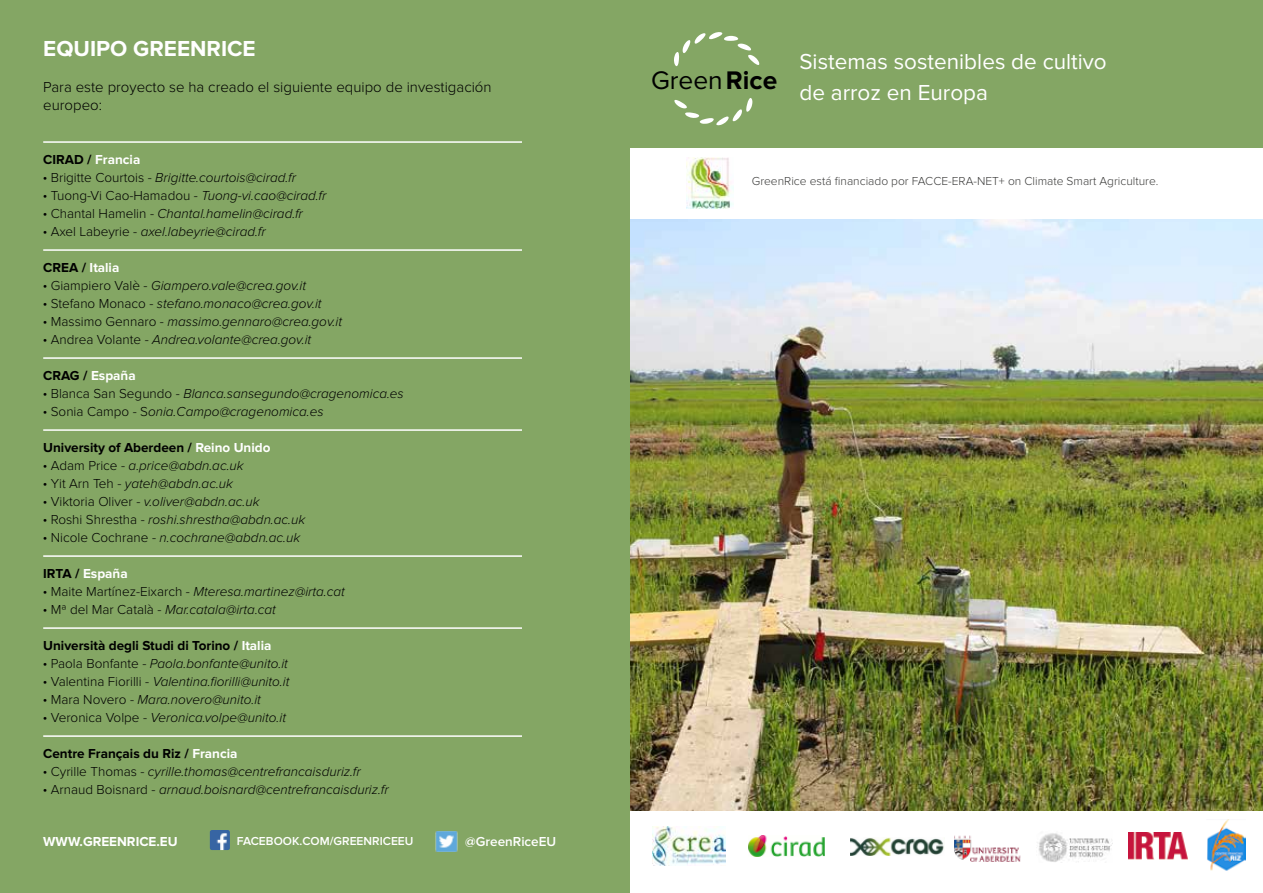
<style>
.page{position:relative;width:1263px;height:893px;background:#fff}
.page>*{position:absolute;margin:0;border:0;box-sizing:border-box;transform-origin:0 0}
.t1{font:26.4px "Proxima Nova";color:#000}
.t2{font:22.5px/31.5px "Proxima Nova";color:#fff}
.t3{font:700 22.5px "Proxima Nova";color:#fff}
.t4{font:300 15px/18px "Proxima Nova";color:#000}
.t5{font:italic 300 13.5px/18px "Proxima Nova";color:#000}
.t6{font:700 13.5px "Proxima Nova";color:#fff}
.t7{font:600 13.5px "Proxima Nova";color:#fff}
.t8{font:300 12px "Proxima Nova";color:#3c3c3b}
.t9{font:600 12px "Proxima Nova";color:#fff}
.s1{font-weight:700;font-style:normal}
.s2{font-weight:700;font-style:normal;color:#fff}
.s3{font-family:"Proxima Nova Extrabld";font-weight:400;font-style:normal;font-size:15px}
.s4{font-style:normal}
.s5{font-weight:700}
</style>
<div class="page">
<img style="left:629px;top:219px;width:634px;height:592px">
<div style="left:629px;top:0;width:634px;height:157px;background:#84a664"></div>
<div style="left:629px;top:149px;width:634px;height:70px;background:#fff"></div>
<img style="left:687px;top:157px;width:47px;height:51px">
<div style="left:0;top:0;width:629px;height:893px;background:#84a664"></div>
<hr style="left:43px;top:141px;width:479px;height:2px;background:#fff">
<hr style="left:43px;top:249px;width:479px;height:2px;background:#fff">
<hr style="left:43px;top:357px;width:479px;height:2px;background:#fff">
<hr style="left:43px;top:429px;width:479px;height:2px;background:#fff">
<hr style="left:43px;top:555px;width:479px;height:2px;background:#fff">
<hr style="left:43px;top:627px;width:479px;height:2px;background:#fff">
<hr style="left:43px;top:735px;width:479px;height:2px;background:#fff">
<img style="left:955px;top:835px;width:66px;height:26px">
<img style="left:1207px;top:820px;width:38px;height:51px">
<img style="left:748px;top:835px;width:77px;height:22px">
<img style="left:850px;top:837px;width:94px;height:18px">
<img style="left:652px;top:826px;width:73px;height:40px">
<img style="left:1128px;top:833px;width:60px;height:26px">
<img style="left:1037px;top:833px;width:75px;height:29px">
<img style="left:210px;top:830px;width:20px;height:20px">
<img style="left:436px;top:831px;width:21px;height:20px">
<svg style="left:674px;top:32px;width:85px;height:93px"></svg>
<h2 class="t3" style="left:43px;top:36px;width:214px">EQUIPO GREENRICE</h2>
<p class="t4" style="left:43px;top:78px;width:450px">Para este proyecto se ha creado el siguiente equipo de investigación europeo:</p>
<p class="t5" style="left:43px;top:151px;width:285px"><span class="s1">CIRAD /</span> <span class="s2">Francia<br></span><span class="s3">·</span> <span class="s4">Brigitte Courtois -</span> Brigitte.courtois@cirad.fr<br><span class="s3">·</span> <span class="s4">Tuong-Vi Cao-Hamadou -</span> Tuong-vi.cao@cirad.fr <span class="s3">·</span> <span class="s4">Chantal Hamelin -</span> Chantal.hamelin@cirad.fr<br><span class="s3">·</span> <span class="s4">Axel Labeyrie -</span> axel.labeyrie@cirad.fr</p>
<p class="t5" style="left:43px;top:259px;width:300px"><span class="s1">CREA /</span> <span class="s2">Italia<br></span><span class="s3">·</span> <span class="s4">Giampiero Valè -</span> Giampero.vale@crea.gov.it<br><span class="s3">·</span> <span class="s4">Stefano Monaco -</span> stefano.monaco@crea.gov.it<br><span class="s3">·</span> <span class="s4">Massimo Gennaro -</span> massimo.gennaro@crea.gov.it <span class="s3">·</span> <span class="s4">Andrea Volante -</span> Andrea.volante@crea.gov.it</p>
<p class="t5" style="left:43px;top:367px;width:362px"><span class="s1">CRAG /</span> <span class="s2">España<br></span><span class="s3">·</span> <span class="s4">Blanca San Segundo -</span> Blanca.sansegundo@cragenomica.es <span class="s3">·</span> <span class="s4">Sonia Campo - S</span>onia.Campo@cragenomica.es</p>
<p class="t5" style="left:43px;top:439px;width:263px"><span class="s1">University of Aberdeen /</span> <span class="s2">Reino Unido<br></span><span class="s3">·</span> <span class="s4">Adam Price -</span> a.price@abdn.ac.uk<br><span class="s3">·</span> <span class="s4">Yit Arn Teh -</span> yateh@abdn.ac.uk<br><span class="s3">·</span> <span class="s4">Viktoria Oliver -</span> v.oliver@abdn.ac.uk<br><span class="s3">·</span> <span class="s4">Roshi Shrestha -</span> roshi.shrestha@abdn.ac.uk <span class="s3">·</span> <span class="s4">Nicole Cochrane -</span> n.cochrane@abdn.ac.uk</p>
<p class="t5" style="left:43px;top:565px;width:303px"><span class="s1">IRTA /</span> <span class="s2">España<br></span><span class="s3">·</span> <span class="s4">Maite Martínez-Eixarch -</span> Mteresa.martinez@irta.cat <span class="s3">·</span> <span class="s4">Mª del Mar Català -</span> Mar.catala@irta.cat</p>
<p class="t5" style="left:43px;top:637px;width:248px"><span class="s1">Università degli Studi di Torino /</span> <span class="s2">Italia<br></span><span class="s3">·</span> <span class="s4">Paola Bonfante -</span> Paola.bonfante@unito.it <span class="s3">·</span> <span class="s4">Valentina Fiorilli -</span> Valentina.fiorilli@unito.it <span class="s3">·</span> <span class="s4">Mara Novero -</span> Mara.novero@unito.it<br><span class="s3">·</span> <span class="s4">Veronica Volpe -</span> Veronica.volpe@unito.it</p>
<p class="t5" style="left:43px;top:745px;width:347px"><span class="s1">Centre Français du Riz /</span> <span class="s2">Francia<br></span><span class="s3">·</span> <span class="s4">Cyrille Thomas -</span> cyrille.thomas@centrefrancaisduriz.fr<br><span class="s3">·</span> <span class="s4">Arnaud Boisnard -</span> arnaud.boisnard@centrefrancaisduriz.fr</p>
<p class="t6" style="left:43px;top:834px;width:136px">WWW.GREENRICE.EU</p>
<p class="t9" style="left:237px;top:834px;width:178px">FACEBOOK.COM/GREENRICEEU</p>
<p class="t7" style="left:465px;top:834px;width:93px">@GreenRiceEU</p>
<h1 class="t1" style="left:651px;top:65px;width:128px">Green<span class="s5">Rice</span></h1>
<h2 class="t2" style="left:799px;top:46px;width:309px">Sistemas sostenibles de cultivo de arroz en Europa</h2>
<p class="t8" style="left:752px;top:174px;width:408px">GreenRice está financiado por FACCE-ERA-NET+ on Climate Smart Agriculture.</p>
</div>
